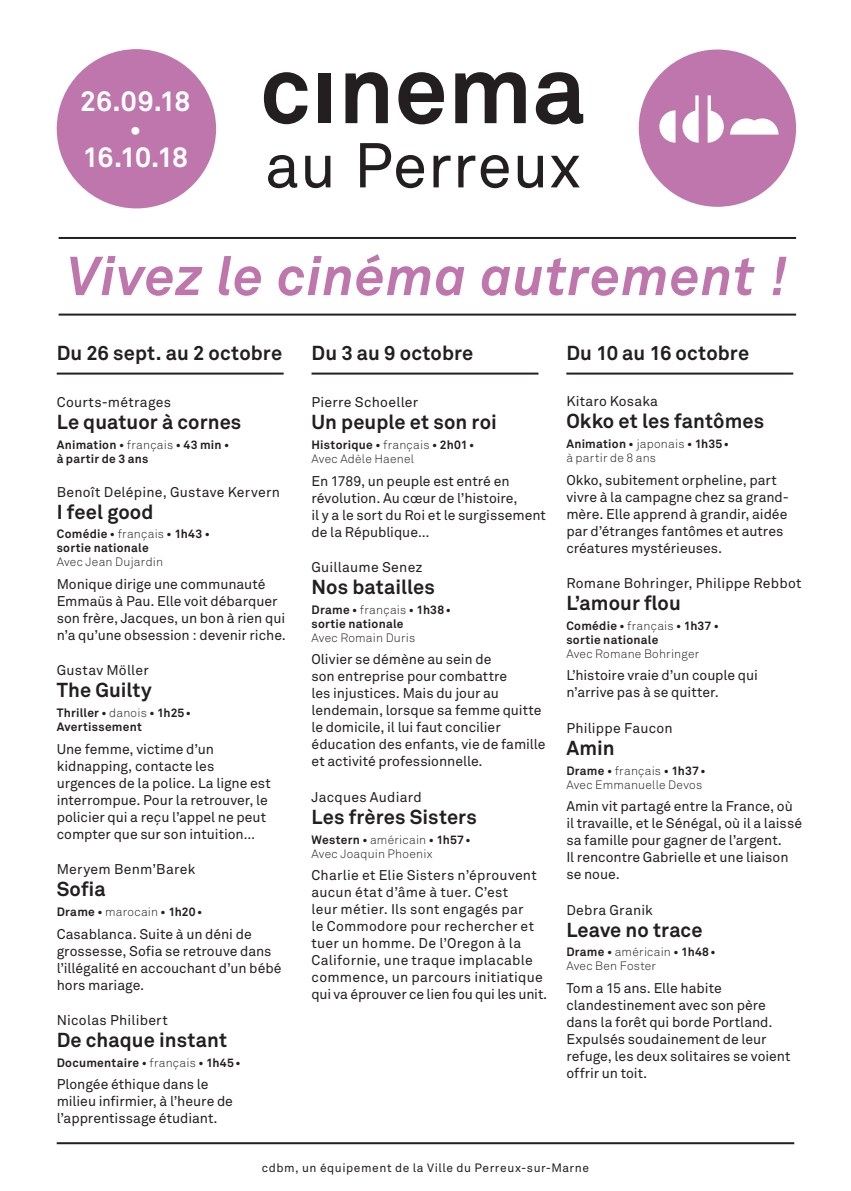
<style>
.page{position:relative;width:851px;height:1191px;background:#fff}
.page>*{position:absolute;margin:0;border:0;box-sizing:border-box;transform-origin:0 0}
.t1{font:italic 700 54px "Akkurat";letter-spacing:.015em;color:#be76ad}
.t2{font:700 28px/28px "Akkurat";letter-spacing:-.03em;color:#fff;text-align:center}
._2_titre{font:700 20px "Akkurat";letter-spacing:.005em;color:#231f20}
._4_texte_courant{font:14px/17px "Akkurat";color:#231f20}
._1_Réalisateur{font:14px "Akkurat";letter-spacing:.015em;color:#231f20}
.R__mentions{font:14px "Akkurat";letter-spacing:.015em;color:#231f20}
._3_Mention{font:700 12px/14px "Akkurat";letter-spacing:.02em;color:#231f20}
._3_Mention-2{font:300 12px/14px "Akkurat Std";letter-spacing:.02em;color:#231f20}
._2_titre-2{font:700 12px/14px "Akkurat";letter-spacing:.02em;color:#231f20}
.t3{font:12px "Akkurat";letter-spacing:.045em;color:#231f20}
.s1{font-family:"Akkurat Std";font-weight:300}
.s2{font-family:"Akkurat Std"}
.s3{font-family:"Akkurat";font-weight:700}
</style>
<div class="page">
<hr style="left:57px;top:1142px;width:737px;height:2px;background:#231f20">
<hr style="left:57px;top:372px;width:226px;height:2px;background:#231f20">
<hr style="left:311px;top:372px;width:227px;height:2px;background:#231f20">
<hr style="left:566px;top:372px;width:227px;height:2px;background:#231f20">
<hr style="left:59px;top:237px;width:737px;height:2px;background:#231f20">
<hr style="left:59px;top:313px;width:737px;height:2px;background:#231f20">
<svg style="left:268px;top:143px;width:311px;height:45px"></svg>
<svg style="left:264px;top:72px;width:43px;height:52px"></svg>
<div style="left:318px;top:73px;width:12px;height:50px;background:#231f20"></div>
<svg style="left:345px;top:72px;width:43px;height:51px"></svg>
<svg style="left:398px;top:72px;width:46px;height:52px"></svg>
<svg style="left:455px;top:72px;width:70px;height:51px"></svg>
<svg style="left:535px;top:72px;width:48px;height:52px"></svg>
<div style="left:638px;top:50px;width:158px;height:157px;background:#be76ad;border-radius:50%"></div>
<svg style="left:682px;top:95px;width:16px;height:48px"></svg>
<svg style="left:707px;top:95px;width:16px;height:48px"></svg>
<svg style="left:659px;top:110px;width:16px;height:33px"></svg>
<svg style="left:730px;top:118px;width:48px;height:17px"></svg>
<div style="left:58px;top:50px;width:157px;height:157px;background:#be76ad;border-radius:50%"></div>
<p class="t2" style="left:80px;top:87px;width:112px">26.09.18 •<br>16.10.18</p>
<p class="t1" style="left:67px;top:242px;width:721px">Vivez le cinéma autrement !</p>
<p class="_2_titre" style="left:57px;top:340px;width:227px">Du 26 sept. au 2 octobre</p>
<p class="_1_Réalisateur" style="left:57px;top:393px;width:116px">Courts-métrages</p>
<p class="_2_titre" style="left:57px;top:409px;width:186px">Le quatuor à cornes</p>
<p class="_3_Mention" style="left:57px;top:437px;width:174px">Animation • <span class="s1">français</span> • 43 min • <span class="s2">à partir de 3 ans</span></p>
<p class="_1_Réalisateur" style="left:57px;top:483px;width:225px">Benoît Delépine, Gustave Kervern</p>
<p class="_2_titre" style="left:57px;top:499px;width:98px">I feel good</p>
<p class="_2_titre-2" style="left:57px;top:527px;width:155px">Comédie • <span class="s1">français</span> • 1h43 • sortie nationale<br><span class="s1">Avec Jean Dujardin</span></p>
<p class="_4_texte_courant" style="left:57px;top:575px;width:231px">Monique dirige une communauté Emmaüs à Pau. Elle voit débarquer son frère, Jacques, un bon à rien qui n’a qu’une obsession : devenir riche.</p>
<p class="_1_Réalisateur" style="left:57px;top:661px;width:94px">Gustav Möller</p>
<p class="_2_titre" style="left:57px;top:678px;width:96px">The Guilty</p>
<p class="_3_Mention" style="left:57px;top:705px;width:136px">Thriller • <span class="s1">danois</span> • 1h25•<br><span class="s2">Avertissement</span></p>
<p class="_4_texte_courant" style="left:57px;top:740px;width:215px">Une femme, victime d’un kidnapping, contacte les urgences de la police. La ligne est interrompue. Pour la retrouver, le policier qui a reçu l’appel ne peut compter que sur son intuition…</p>
<p class="_1_Réalisateur" style="left:57px;top:860px;width:140px">Meryem Benm’Barek</p>
<p class="_2_titre" style="left:57px;top:876px;width:50px">Sofia</p>
<p class="_3_Mention" style="left:57px;top:904px;width:147px">Drame • <span class="s1">marocain</span> • 1h20•</p>
<p class="_4_texte_courant" style="left:57px;top:925px;width:226px">Casablanca. Suite à un déni de grossesse, Sofia se retrouve dans l’illégalité en accouchant d’un bébé hors mariage.</p>
<p class="_1_Réalisateur" style="left:57px;top:1011px;width:113px">Nicolas Philibert</p>
<p class="_2_titre" style="left:57px;top:1027px;width:172px">De chaque instant</p>
<p class="_3_Mention" style="left:57px;top:1055px;width:185px">Documentaire • <span class="s1">français</span> • 1h45•</p>
<p class="_4_texte_courant" style="left:57px;top:1075px;width:178px">Plongée éthique dans le milieu infirmier, à l’heure de l’apprentissage étudiant.</p>
<p class="_2_titre" style="left:311px;top:340px;width:163px">Du 3 au 9 octobre</p>
<p class="_1_Réalisateur" style="left:311px;top:393px;width:108px">Pierre Schoeller</p>
<p class="_2_titre" style="left:311px;top:409px;width:187px">Un peuple et son roi</p>
<p class="_3_Mention-2" style="left:311px;top:438px;width:164px"><span class="s3">Historique •</span> français <span class="s3">• 2h01•<br></span>Avec Adèle Haenel</p>
<p class="_4_texte_courant" style="left:311px;top:472px;width:236px">En 1789, un peuple est entré en révolution. Au cœur de l’histoire,<br>il y a le sort du Roi et le surgissement de la République…</p>
<p class="_1_Réalisateur" style="left:311px;top:558px;width:113px">Guillaume Senez</p>
<p class="_2_titre" style="left:311px;top:574px;width:125px">Nos batailles</p>
<p class="_3_Mention" style="left:311px;top:602px;width:141px">Drame • <span class="s1">français</span> • 1h38• sortie nationale<br><span class="s1">Avec Romain Duris</span></p>
<p class="_4_texte_courant" style="left:311px;top:650px;width:235px">Olivier se démène au sein de<br>son entreprise pour combattre<br>les injustices. Mais du jour au lendemain, lorsque sa femme quitte le domicile, il lui faut concilier éducation des enfants, vie de famille et activité professionnelle.</p>
<p class="_1_Réalisateur" style="left:311px;top:788px;width:112px">Jacques Audiard</p>
<p class="_2_titre" style="left:311px;top:804px;width:167px">Les frères Sisters</p>
<p class="_3_Mention-2" style="left:311px;top:832px;width:161px"><span class="s3">Western •</span> américain <span class="s3">• 1h57•<br></span>Avec Joaquin Phoenix</p>
<p class="_4_texte_courant" style="left:311px;top:866px;width:237px">Charlie et Elie Sisters n’éprouvent aucun état d’âme à tuer. C’est<br>leur métier. Ils sont engagés par<br>le Commodore pour rechercher et tuer un homme. De l’Oregon à la Californie, une traque implacable commence, un parcours initiatique qui va éprouver ce lien fou qui les unit.</p>
<p class="_2_titre" style="left:566px;top:340px;width:184px">Du 10 au 16 octobre</p>
<p class="R__mentions" style="left:566px;top:392px;width:93px">Kitaro Kosaka</p>
<p class="_2_titre" style="left:566px;top:408px;width:199px">Okko et les fantômes</p>
<p class="_3_Mention-2" style="left:566px;top:437px;width:164px"><span class="s3">Animation •</span> japonais <span class="s3">• 1h35• </span>à partir de 8 ans</p>
<p class="_4_texte_courant" style="left:566px;top:471px;width:224px">Okko, subitement orpheline, part vivre à la campagne chez sa grand&shy;mère. Elle apprend à grandir, aidée par d’étranges fantômes et autres créatures mystérieuses.</p>
<p class="_1_Réalisateur" style="left:566px;top:574px;width:237px">Romane Bohringer, Philippe Rebbot</p>
<p class="_2_titre" style="left:566px;top:590px;width:116px">L’amour flou</p>
<p class="_3_Mention" style="left:566px;top:618px;width:154px">Comédie • <span class="s1">français</span> • 1h37 • sortie nationale<br><span class="s1">Avec Romane Bohringer</span></p>
<p class="_4_texte_courant" style="left:566px;top:666px;width:193px">L’histoire vraie d’un couple qui n’arrive pas à se quitter.</p>
<p class="_1_Réalisateur" style="left:566px;top:719px;width:108px">Philippe Faucon</p>
<p class="_2_titre" style="left:566px;top:735px;width:50px">Amin</p>
<p class="_3_Mention-2" style="left:566px;top:763px;width:141px"><span class="s3">Drame •</span> français <span class="s3">• 1h37•<br></span>Avec Emmanuelle Devos</p>
<p class="_4_texte_courant" style="left:566px;top:797px;width:237px">Amin vit partagé entre la France, où il travaille, et le Sénégal, où il a laissé sa famille pour gagner de l’argent.<br>Il rencontre Gabrielle et une liaison se noue.</p>
<p class="_1_Réalisateur" style="left:566px;top:901px;width:88px">Debra Granik</p>
<p class="_2_titre" style="left:566px;top:917px;width:138px">Leave no trace</p>
<p class="_3_Mention-2" style="left:566px;top:945px;width:151px"><span class="s3">Drame •</span> américain <span class="s3">• 1h48•<br></span>Avec Ben Foster</p>
<p class="_4_texte_courant" style="left:566px;top:979px;width:225px">Tom a 15 ans. Elle habite clandestinement avec son père dans la forêt qui borde Portland.<br>Expulsés soudainement de leur refuge, les deux solitaires se voient offrir un toit.</p>
<p class="t3" style="left:262px;top:1159px;width:329px">cdbm, un équipement de la Ville du Perreux-sur-Marne</p>
</div>
